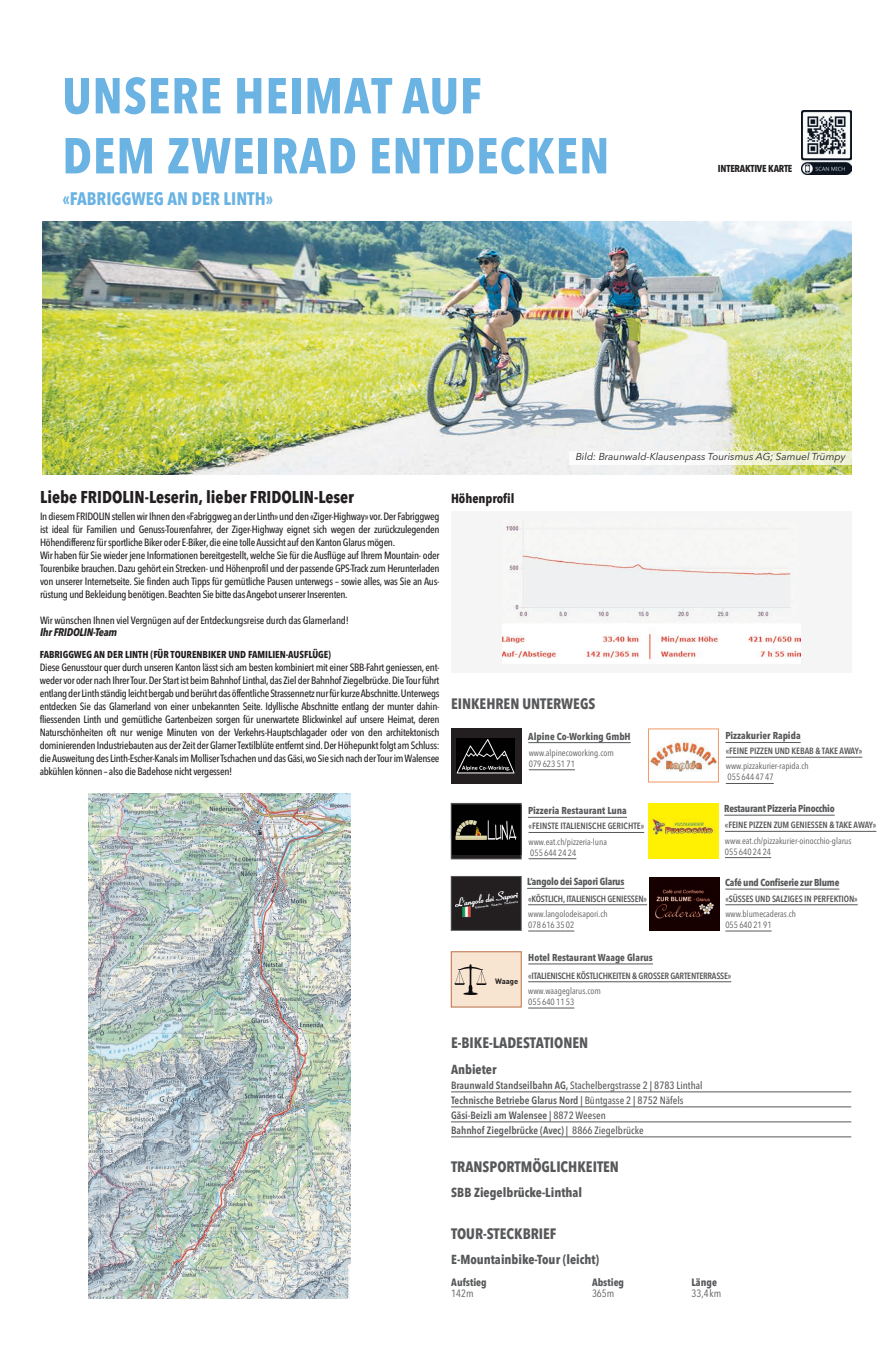
<style>
.page{position:relative;width:891px;height:1361px;background:#fff}
.page>*{position:absolute;margin:0;border:0;box-sizing:border-box;transform-origin:0 0}
.t1{font:700 condensed 50px/60px "Avenir Next LT Pro";letter-spacing:.02em;color:#6ab3e3}
.t2{font:700 condensed 18px "Avenir Next LT Pro";color:#6ab3e3}
.t3{font:700 condensed 17px "Avenir Next LT Pro";color:#231f20}
.t4{font:700 condensed 15px "Avenir Next LT Pro";color:#57585a}
.t5{font:700 condensed 13px "Avenir Next LT Pro";color:#57585a}
.t6{font:700 condensed 13px "Avenir Next LT Pro";color:#231f20}
.t7{font:italic 700 condensed 11px "Avenir Next LT Pro";letter-spacing:-.02em;color:#231f20}
.t8{font:500 condensed 10.5px/13px "Avenir Next LT Pro";letter-spacing:-.03em;color:#231f20}
.t9{font:600 condensed 10.5px/15px "Avenir Next LT Pro";color:#57585a}
.t10{font:700 condensed 10.5px "Avenir Next LT Pro";color:#57585a}
.t11{font:condensed 10.5px "Avenir Next LT Pro";color:#57585a}
.t12{font:700 condensed 10px "Avenir Next LT Pro";letter-spacing:-.01em;color:#57585a}
.t13{font:700 condensed 10px "Avenir Next LT Pro";color:#231f20}
.t14{font:italic 10px "Avenir Next LT Pro";color:#231f20}
.t15{font:700 condensed 10px "Avenir Next LT Pro";letter-spacing:-.02em;color:#231f20}
.t16{font:condensed 9px/11px "Avenir Next LT Pro";color:#57585a}
.t17{font:600 condensed 9px "Avenir Next LT Pro";letter-spacing:-.01em;color:#57585a}
.t18{font:700 7.7px "DIN";color:#231f20}
.s1{font-weight:500}
</style>
<div class="page">
<img style="left:42px;top:222px;width:808px;height:252px">
<div style="left:451px;top:511px;width:399px;height:161px;background:#f6f5f5"></div>
<img style="left:502px;top:526px;width:298px;height:133px">
<img style="left:569px;top:451px;width:281px;height:13px">
<img style="left:801px;top:110px;width:49px;height:64px">
<img style="left:89px;top:793px;width:261px;height:505px">
<hr style="left:451px;top:1091px;width:399px;height:1px;background:#57585a">
<hr style="left:451px;top:1106px;width:399px;height:1px;background:#57585a">
<hr style="left:451px;top:1121px;width:399px;height:1px;background:#57585a">
<hr style="left:451px;top:1136px;width:399px;height:1px;background:#57585a">
<svg style="left:453px;top:805px;width:66px;height:52px"></svg>
<img style="left:453px;top:806px;width:66px;height:48px">
<div style="left:451px;top:803px;width:70px;height:56px;border:1px solid #57585a"></div>
<div style="left:649px;top:877px;width:70px;height:53px;background:#160000"></div>
<img style="left:655px;top:889px;width:59px;height:30px">
<img style="left:650px;top:741px;width:66px;height:30px">
<div style="left:451px;top:876px;width:70px;height:54px;background:#231f20"></div>
<div style="left:451px;top:876px;width:70px;height:54px;border:1px solid #57585a"></div>
<img style="left:455px;top:891px;width:62px;height:27px">
<div style="left:451px;top:952px;width:70px;height:55px;background:#f8e5d1"></div>
<svg style="left:454px;top:964px;width:32px;height:31px"></svg>
<div style="left:451px;top:951px;width:70px;height:56px;border:1px solid #bb6d43"></div>
<hr style="left:528px;top:817px;width:98px;height:1px;background:#57585a">
<hr style="left:528px;top:832px;width:116px;height:1px;background:#57585a">
<hr style="left:528px;top:858px;width:48px;height:1px;background:#57585a">
<hr style="left:725px;top:889px;width:114px;height:1px;background:#57585a">
<hr style="left:527px;top:888px;width:97px;height:1px;background:#57585a">
<hr style="left:725px;top:742px;width:75px;height:1px;background:#57585a">
<hr style="left:528px;top:963px;width:124px;height:1px;background:#57585a">
<div style="left:451px;top:728px;width:70px;height:56px;background:#231f20"></div>
<img style="left:456px;top:739px;width:58px;height:34px">
<hr style="left:528px;top:742px;width:102px;height:1px;background:#57585a">
<hr style="left:528px;top:769px;width:46px;height:1px;background:#57585a">
<hr style="left:725px;top:904px;width:132px;height:1px;background:#57585a">
<hr style="left:725px;top:931px;width:46px;height:1px;background:#57585a">
<div style="left:648px;top:803px;width:70px;height:56px;background:#fff101"></div>
<img style="left:650px;top:818px;width:65px;height:17px">
<hr style="left:724px;top:815px;width:110px;height:1px;background:#57585a">
<hr style="left:724px;top:831px;width:151px;height:1px;background:#57585a">
<hr style="left:724px;top:857px;width:46px;height:1px;background:#57585a">
<hr style="left:725px;top:757px;width:136px;height:1px;background:#57585a">
<hr style="left:725px;top:783px;width:48px;height:1px;background:#57585a">
<hr style="left:528px;top:904px;width:118px;height:1px;background:#57585a">
<hr style="left:528px;top:931px;width:46px;height:1px;background:#57585a">
<hr style="left:528px;top:981px;width:203px;height:1px;background:#57585a">
<hr style="left:528px;top:1008px;width:46px;height:1px;background:#57585a">
<h1 class="t1" style="left:62px;top:65px;width:548px">UNSERE HEIMAT AUF<br>DEM ZWEIRAD ENTDECKEN</h1>
<h2 class="t2" style="left:62px;top:188px;width:212px">«FABRIGGWEG AN DER LINTH»</h2>
<p class="t15" style="left:717px;top:163px;width:76px">INTERAKTIVE KARTE</p>
<h3 class="t3" style="left:40px;top:487px;width:315px">Liebe FRIDOLIN-Leserin, lieber FRIDOLIN-Leser</h3>
<p class="t8" style="left:40px;top:509px;width:401px">In diesem FRIDOLIN stellen wir Ihnen den «Fabriggweg an der Linth» und den «Ziger-Highway» vor. Der Fabriggweg ist ideal für Familien und Genuss-Tourenfahrer, der Ziger-Highway eignet sich wegen der zurückzulegenden Höhendifferenz für sportliche Biker oder E-Biker, die eine tolle Aussicht auf den Kanton Glarus mögen.<br>Wir haben für Sie wieder jene Informationen bereitgestellt, welche Sie für die Ausflüge auf Ihrem Mountain- oder Tourenbike brauchen. Dazu gehört ein Strecken- und Höhenprofil und der passende GPS-Track zum Herunterladen von unserer Internetseite. Sie finden auch Tipps für gemütliche Pausen unterwegs – sowie alles, was Sie an Aus - rüstung und Bekleidung benötigen. Beachten Sie bitte das Angebot unserer Inserenten.</p>
<p class="t8" style="left:40px;top:613px;width:310px">Wir wünschen Ihnen viel Vergnügen auf der Entdeckungsreise durch das Glarnerland!</p>
<p class="t7" style="left:40px;top:625px;width:79px">Ihr FRIDOLIN-Team</p>
<p class="t13" style="left:40px;top:648px;width:293px">FABRIGGWEG AN DER LINTH (FÜR TOURENBIKER UND FAMILIEN-AUSFLÜGE)</p>
<p class="t8" style="left:40px;top:660px;width:401px;text-align:justify">Diese Genusstour quer durch unseren Kanton lässt sich am besten kombiniert mit einer SBB-Fahrt geniessen, ent&shy;weder vor oder nach Ihrer Tour. Der Start ist beim Bahnhof Linthal, das Ziel der Bahnhof Ziegelbrücke. Die Tour führt entlang der Linth ständig leicht bergab und berührt das öffentliche Strassennetz nur für kurze Abschnitte. Unterwegs entdecken Sie das Glarnerland von einer unbekannten Seite. Idyllische Abschnitte entlang der munter dahin&shy;fliessenden Linth und gemütliche Gartenbeizen sorgen für unerwartete Blickwinkel auf unsere Heimat, deren Naturschönheiten oft nur wenige Minuten von der Verkehrs-Hauptschlagader oder von den architektonisch dominierenden Industriebauten aus der Zeit der Glarner Textilblüte entfernt sind. Der Höhepunkt folgt am Schluss: die Ausweitung des Linth-Escher-Kanals im Molliser Tschachen und das Gäsi, wo Sie sich nach der Tour im Walensee abkühlen können – also die Badehose nicht vergessen!</p>
<p class="t6" style="left:451px;top:490px;width:65px">Höhenprofil</p>
<p class="t14" style="left:575px;top:451px;width:271px">Bild: Braunwald-Klausenpass Tourismus AG; Samuel Trümpy</p>
<h3 class="t4" style="left:451px;top:694px;width:146px">EINKEHREN UNTERWEGS</h3>
<p class="t12" style="left:528px;top:730px;width:104px">Alpine Co-Working GmbH</p>
<p class="t16" style="left:528px;top:747px;width:86px">www.alpinecoworking.com<br>079 623 51 71</p>
<p class="t12" style="left:725px;top:730px;width:77px">Pizzakurier Rapida</p>
<p class="t17" style="left:725px;top:745px;width:138px">«FEINE PIZZEN UND KEBAB &amp; TAKE AWAY»</p>
<p class="t16" style="left:725px;top:761px;width:84px">www.pizzakurier-rapida.ch<br>055 644 47 47</p>
<p class="t12" style="left:724px;top:802px;width:112px">Restaurant Pizzeria Pinocchio</p>
<p class="t17" style="left:724px;top:819px;width:153px">«FEINE PIZZEN ZUM GENIESSEN &amp; TAKE AWAY»</p>
<p class="t16" style="left:724px;top:835px;width:128px">www.eat.ch/pizzakurier-oinocchio-glarus<br>055 640 24 24</p>
<p class="t12" style="left:528px;top:804px;width:100px">Pizzeria Restaurant Luna</p>
<p class="t17" style="left:528px;top:821px;width:117px">«FEINSTE ITALIENISCHE GERICHTE»</p>
<p class="t16" style="left:528px;top:836px;width:80px">www.eat.ch/pizzeria-luna<br>055 644 24 24</p>
<p class="t12" style="left:527px;top:875px;width:99px">L’angolo dei Sapori Glarus</p>
<p class="t12" style="left:725px;top:876px;width:115px">Café und Confiserie zur Blume</p>
<p class="t18" style="left:495px;top:976px;width:25px">Waage</p>
<p class="t17" style="left:528px;top:893px;width:120px">«KÖSTLICH, ITALIENISCH GENIESSEN»</p>
<p class="t16" style="left:528px;top:908px;width:81px">www.langolodeisapori.ch<br>078 616 35 02</p>
<p class="t12" style="left:528px;top:951px;width:126px">Hotel Restaurant Waage Glarus</p>
<p class="t17" style="left:725px;top:893px;width:134px">«SÜSSES UND SALZIGES IN PERFEKTION»</p>
<p class="t16" style="left:725px;top:908px;width:72px">www.blumecaderas.ch<br>055 640 21 91</p>
<p class="t17" style="left:528px;top:970px;width:204px">«ITALIENISCHE KÖSTLICHKEITEN &amp; GROSSER GARTENTERRASSE»</p>
<p class="t16" style="left:528px;top:985px;width:74px">www.waageglarus.com<br>055 640 11 53</p>
<h3 class="t4" style="left:451px;top:1034px;width:139px">E-BIKE-LADESTATIONEN</h3>
<p class="t5" style="left:451px;top:1061px;width:47px">Anbieter</p>
<p class="t9" style="left:451px;top:1077px;width:253px">Braunwald Standseilbahn AG, <span class="s1">Stachelbergstrasse 2 | 8783 Linthal </span>Technische Betriebe Glarus Nord <span class="s1">| Büntgasse 2 | 8752 Näfels </span>Gäsi-Beizli am Walensee <span class="s1">| 8872 Weesen<br></span>Bahnhof Ziegelbrücke (Avec) <span class="s1">| 8866 Ziegelbrücke</span></p>
<h3 class="t4" style="left:451px;top:1157px;width:169px">TRANSPORTMÖGLICHKEITEN</h3>
<p class="t5" style="left:451px;top:1184px;width:132px">SBB Ziegelbrücke-Linthal</p>
<h3 class="t4" style="left:451px;top:1224px;width:107px">TOUR-STECKBRIEF</h3>
<p class="t5" style="left:451px;top:1251px;width:149px">E-Mountainbike-Tour (leicht)</p>
<p class="t10" style="left:451px;top:1275px;width:37px">Aufstieg</p>
<p class="t10" style="left:591px;top:1275px;width:34px">Abstieg</p>
<p class="t10" style="left:691px;top:1275px;width:27px">Länge</p>
<p class="t11" style="left:451px;top:1286px;width:24px">142m</p>
<p class="t11" style="left:591px;top:1286px;width:24px">365m</p>
<p class="t11" style="left:691px;top:1286px;width:31px">33,4km</p>
</div>
